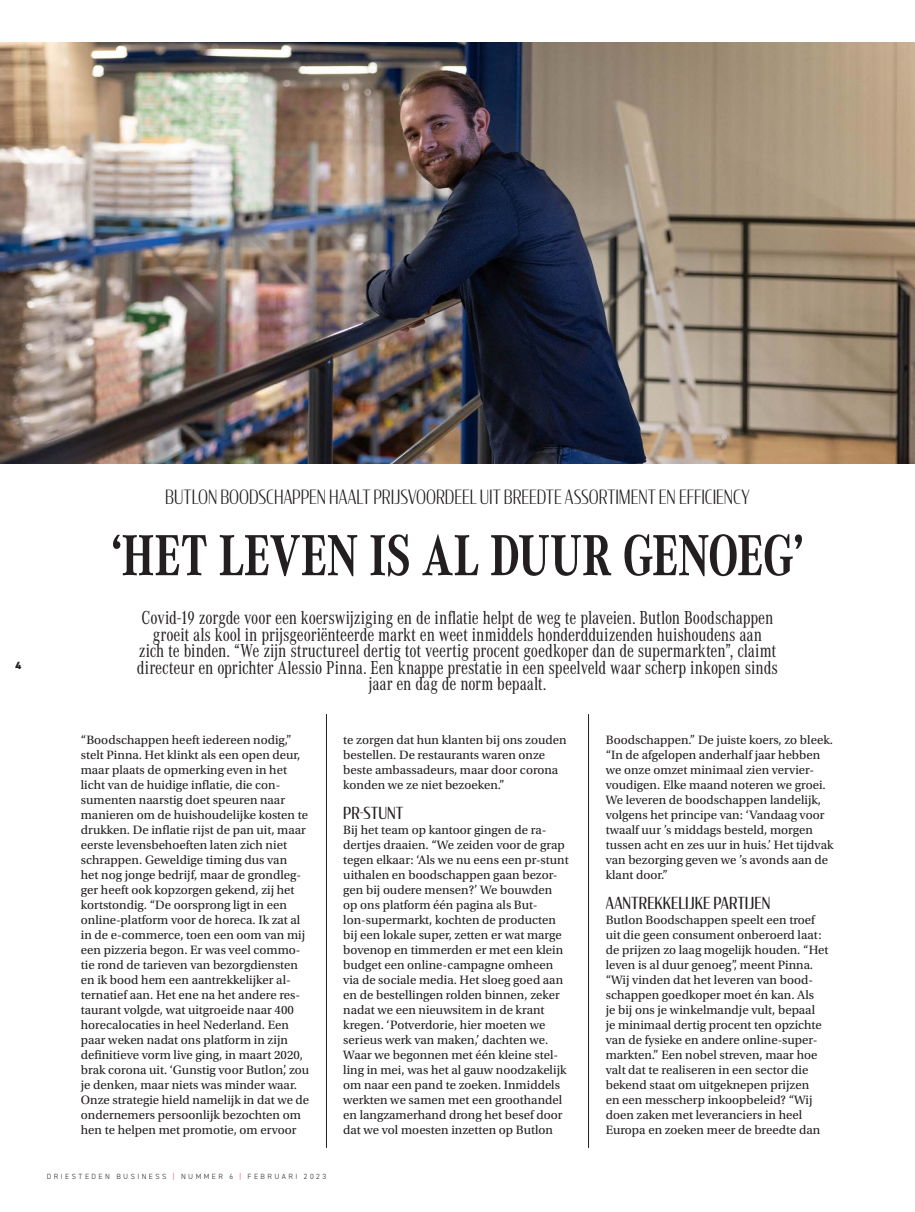
<style>
.page{position:relative;width:915px;height:1212px;background:#fff}
.page>*{position:absolute;margin:0;border:0;box-sizing:border-box;transform-origin:0 0}
.t1{font:700 60px "Corporate A Cond Pro";letter-spacing:-.01em;color:#231f20;scale:.95 1}
.t2{font:19.5px/16.5px "Corporate A Cond Pro";letter-spacing:-.01em;color:#231f20;text-align:center;scale:.95 1}
.t3{font:300 19.5px "Condor Cond";letter-spacing:-.005em;color:#231f20;scale:.95 1}
.t4{font:16.5px "Condor Cond";letter-spacing:.005em;color:#231f20}
.t5{font:12.75px/15px "Utopia Std";color:#231f20}
.t6{font:800 10.5px "DIN2014";color:#231f20}
.t7{font:300 7.5px "DIN2014";letter-spacing:.325em;color:#231f20}
.s1{color:#ee1d23}
</style>
<div class="page">
<hr style="left:326px;top:714px;width:1px;height:434px;background:#231f20">
<hr style="left:588px;top:714px;width:1px;height:434px;background:#231f20">
<img style="left:0;top:43px;width:914px;height:420px">
<p class="t6" style="left:15px;top:658px;width:7px">4</p>
<h2 class="t3" style="left:165px;top:485px;width:616px">BUTLON BOODSCHAPPEN HAALT PRIJSVOORDEEL UIT BREEDTE ASSORTIMENT EN EFFICIENCY</h2>
<h1 class="t1" style="left:111px;top:514px;width:731px">‘HET LEVEN IS AL DUUR GENOEG’</h1>
<p class="t2" style="left:137px;top:609px;width:676px">Covid-19 zorgde voor een koerswijziging en de inflatie helpt de weg te plaveien. Butlon Boodschappen groeit als kool in prijsgeoriënteerde markt en weet inmiddels honderdduizenden huishoudens aan<br>zich te binden. “We zijn structureel dertig tot veertig procent goedkoper dan de supermarkten”, claimt directeur en oprichter Alessio Pinna. Een knappe prestatie in een speelveld waar scherp inkopen sinds jaar en dag de norm bepaalt.</p>
<p class="t5" style="left:81px;top:733px;width:230px">“Boodschappen heeft iedereen nodig,” stelt Pinna. Het klinkt als een open deur, maar plaats de opmerking even in het licht van de huidige inflatie, die con&shy;sumenten naarstig doet speuren naar manieren om de huishoudelijke kosten te drukken. De inflatie rijst de pan uit, maar eerste levensbehoeften laten zich niet schrappen. Geweldige timing dus van<br>het nog jonge bedrijf, maar de grondleg&shy;ger heeft ook kopzorgen gekend, zij het kortstondig. “De oorsprong ligt in een online-platform voor de horeca. Ik zat al in de e-commerce, toen een oom van mij een pizzeria begon. Er was veel commo&shy;tie rond de tarieven van bezorgdiensten en ik bood hem een aantrekkelijker al&shy;ternatief aan. Het ene na het andere res&shy;taurant volgde, wat uitgroeide naar 400 horecalocaties in heel Nederland. Een paar weken nadat ons platform in zijn definitieve vorm live ging, in maart 2020, brak corona uit. ‘Gunstig voor Butlon’, zou je denken, maar niets was minder waar.<br>Onze strategie hield namelijk in dat we de ondernemers persoonlijk bezochten om hen te helpen met promotie, om ervoor</p>
<p class="t5" style="left:343px;top:733px;width:225px">te zorgen dat hun klanten bij ons zouden bestellen. De restaurants waren onze beste ambassadeurs, maar door corona konden we ze niet bezoeken.”</p>
<p class="t4" style="left:343px;top:803px;width:62px">PR-STUNT</p>
<p class="t5" style="left:343px;top:823px;width:227px">Bij het team op kantoor gingen de ra&shy;dertjes draaien. “We zeiden voor de grap tegen elkaar: ‘Als we nu eens een pr-stunt uithalen en boodschappen gaan bezor&shy;gen bij oudere mensen?’ We bouwden op ons platform één pagina als But&shy;lon-supermarkt, kochten de producten bij een lokale super, zetten er wat marge bovenop en timmerden er met een klein budget een online-campagne omheen via de sociale media. Het sloeg goed aan en de bestellingen rolden binnen, zeker nadat we een nieuwsitem in de krant kregen. ‘Potverdorie, hier moeten we serieus werk van maken,’ dachten we.<br>Waar we begonnen met één kleine stel&shy;ling in mei, was het al gauw noodzakelijk om naar een pand te zoeken. Inmiddels werkten we samen met een groothandel en langzamerhand drong het besef door dat we vol moesten inzetten op Butlon</p>
<p class="t7" style="left:47px;top:1172px;width:281px">DRIESTEDEN BUSINESS <span class="s1">|</span> NUMMER 6 <span class="s1">|</span> FEBRUARI 2023</p>
<p class="t5" style="left:605px;top:733px;width:229px">Boodschappen.” De juiste koers, zo bleek. “In de afgelopen anderhalf jaar hebben we onze omzet minimaal zien vervier&shy;voudigen. Elke maand noteren we groei.<br>We leveren de boodschappen landelijk, volgens het principe van: ‘Vandaag voor twaalf uur ’s middags besteld, morgen tussen acht en zes uur in huis.’ Het tijdvak van bezorging geven we ’s avonds aan de klant door.”</p>
<p class="t4" style="left:605px;top:893px;width:166px">AANTREKKELIJKE PARTIJEN</p>
<p class="t5" style="left:605px;top:913px;width:224px">Butlon Boodschappen speelt een troef uit die geen consument onberoerd laat: de prijzen zo laag mogelijk houden. “Het leven is al duur genoeg”, meent Pinna. “Wij vinden dat het leveren van bood&shy;schappen goedkoper moet én kan. Als<br>je bij ons je winkelmandje vult, bepaal<br>je minimaal dertig procent ten opzichte van de fysieke en andere online-super&shy;markten.” Een nobel streven, maar hoe valt dat te realiseren in een sector die bekend staat om uitgeknepen prijzen<br>en een messcherp inkoopbeleid? “Wij doen zaken met leveranciers in heel Europa en zoeken meer de breedte dan</p>
</div>
